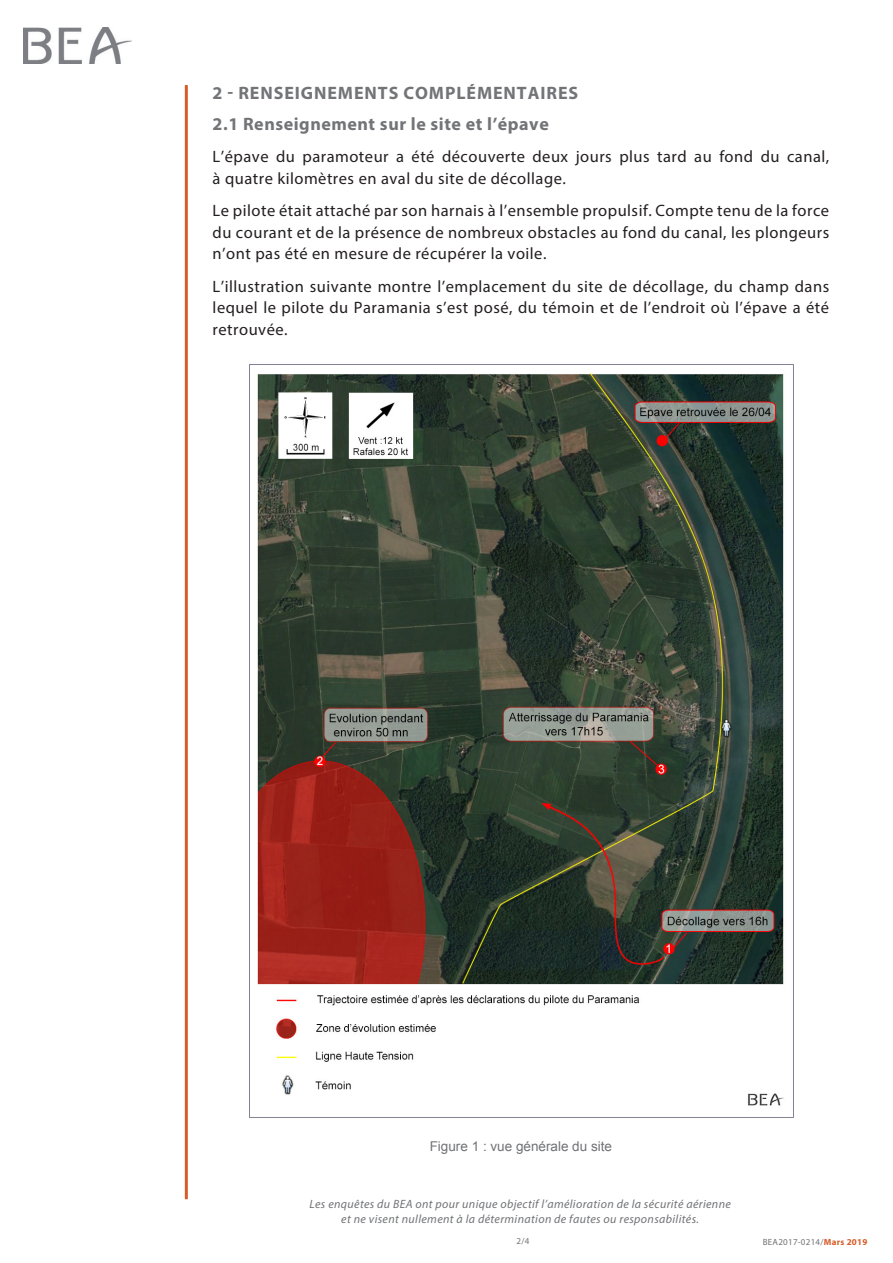
<style>
.page{position:relative;width:893px;height:1263px;background:#fff}
.page>*{position:absolute;margin:0;border:0;box-sizing:border-box;transform-origin:0 0}
.Titre_2{font:700 18px "Myriad Pro";letter-spacing:.03em;color:#727477}
.Titre_1{font:700 18px "Myriad Pro";letter-spacing:.05em;color:#727477}
.t1{font:16.5px/21.6px "Myriad Pro";letter-spacing:.03em;color:#231f20;text-align:justify}
.Légende{font:13.5px "Arial";color:#717275}
.t2{font:italic 12px/14.4px "Myriad Pro";letter-spacing:.03em;color:#717275;text-align:center}
.t3{font:9px "Myriad Pro";letter-spacing:.03em;color:#717275}
.s1{font-weight:700;color:#d75c28}
</style>
<div class="page">
<hr style="left:185px;top:85px;width:3px;height:1114px;background:#d75c28">
<img style="left:23px;top:28px;width:109px;height:36px">
<img style="left:249px;top:364px;width:545px;height:754px">
<p class="Titre_1" style="left:213px;top:81px;width:367px">2 - RENSEIGNEMENTS COMPLÉMENTAIRES</p>
<p class="Titre_2" style="left:213px;top:112px;width:338px">2.1 Renseignement sur le site et l’épave</p>
<p class="t1" style="left:213px;top:145px;width:618px">L’épave du paramoteur a été découverte deux jours plus tard au fond du canal, à quatre kilomètres en aval du site de décollage.</p>
<p class="t1" style="left:213px;top:199px;width:618px">Le pilote était attaché par son harnais à l’ensemble propulsif. Compte tenu de la force du courant et de la présence de nombreux obstacles au fond du canal, les plongeurs n’ont pas été en mesure de récupérer la voile.</p>
<p class="t1" style="left:213px;top:275px;width:618px">L’illustration suivante montre l’emplacement du site de décollage, du champ dans lequel le pilote du Paramania s’est posé, du témoin et de l’endroit où l’épave a été retrouvée.</p>
<p class="Légende" style="left:430px;top:1137px;width:184px">Figure 1 : vue générale du site</p>
<p class="t2" style="left:309px;top:1197px;width:423px">Les enquêtes du BEA ont pour unique objectif l’amélioration de la sécurité aérienne et ne visent nullement à la détermination de fautes ou responsabilités.</p>
<p class="t3" style="left:517px;top:1236px;width:14px">2/4</p>
<p class="t3" style="left:763px;top:1236px;width:106px">BEA2017-0214/<span class="s1">Mars 2019</span></p>
</div>
